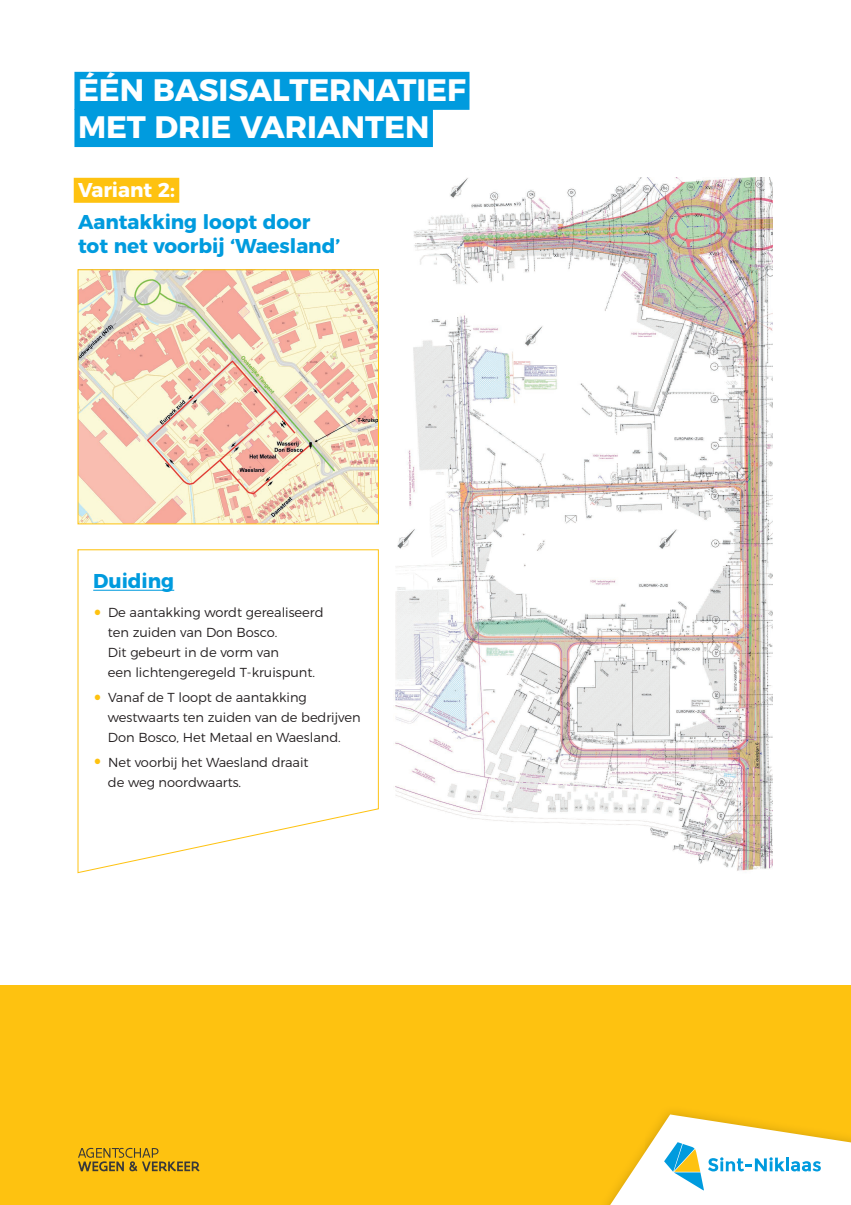
<style>
.page{position:relative;width:851px;height:1205px;background:#fff}
.page>*{position:absolute;margin:0;border:0;box-sizing:border-box;transform-origin:0 0}
.t1{font:700 31px/37.2px "Montserrat";letter-spacing:-.005em;color:#fff}
.t2{font:700 20px/24px "Montserrat";letter-spacing:-.005em;color:#009bde}
.t3{font:700 20px "Montserrat";letter-spacing:-.005em;color:#fff}
.t4{font:300 13.05px/20.1px "Montserrat";letter-spacing:-.005em;color:#231f20}
.s1{font-size:36px;color:#fec210}
</style>
<div class="page">
<div style="left:0;top:985px;width:850px;height:220px;background:#fec210"></div>
<svg style="left:610px;top:1114px;width:241px;height:91px"></svg>
<svg style="left:78px;top:1148px;width:121px;height:23px"></svg>
<img style="left:395px;top:178px;width:377px;height:693px">
<div style="left:74px;top:72px;width:395px;height:38px;background:#009bde"></div>
<div style="left:74px;top:109px;width:359px;height:38px;background:#009bde"></div>
<div style="left:74px;top:178px;width:105px;height:25px;background:#fec210"></div>
<img style="left:80px;top:271px;width:297px;height:213px">
<svg style="left:77px;top:484px;width:302px;height:390px"></svg>
<h1 class="t1" style="left:78px;top:69px;width:389px">ÉÉN BASISALTERNATIEF<br>MET DRIE VARIANTEN</h1>
<h2 class="t3" style="left:78px;top:173px;width:98px">Variant 2:</h2>
<h2 class="t2" style="left:78px;top:209px;width:264px">Aantakking loopt door tot net voorbij ‘Waesland’</h2>
<h2 class="t2" style="left:93px;top:567px;width:82px">Duiding</h2>
<p class="t4" style="left:108px;top:601px;width:217px;text-indent:-15px"><span class="s1">•</span> De aantakking wordt gerealiseerd ten zuiden van Don Bosco.<br>Dit gebeurt in de vorm van<br>een lichtengeregeld T-kruispunt.</p>
<p class="t4" style="left:108px;top:686px;width:254px;text-indent:-15px"><span class="s1">•</span> Vanaf de T loopt de aantakking westwaarts ten zuiden van de bedrijven<br>Don Bosco, Het Metaal en Waesland.</p>
<p class="t4" style="left:108px;top:751px;width:202px;text-indent:-15px"><span class="s1">•</span> Net voorbij het Waesland draait de weg noordwaarts.</p>
</div>
